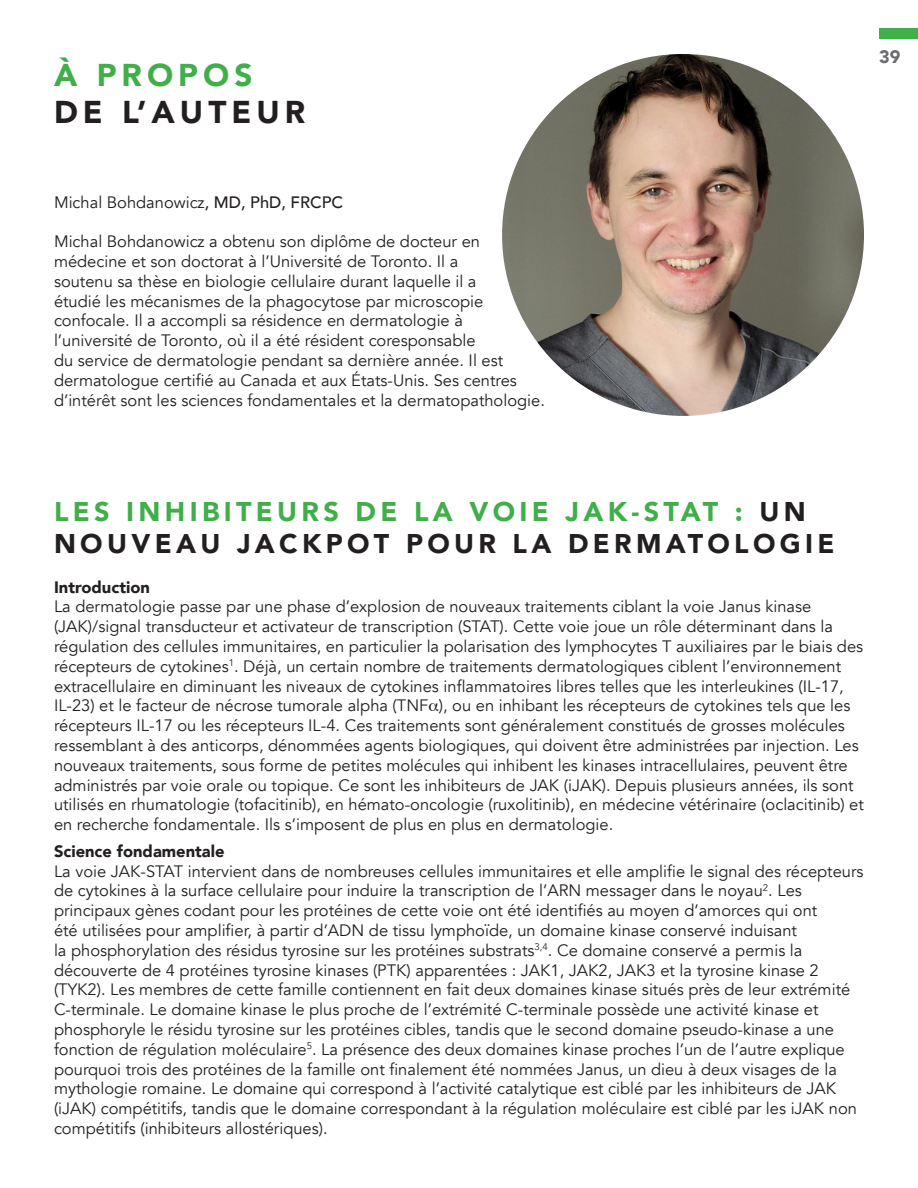
<style>
.page{position:relative;width:918px;height:1188px;background:#fff}
.page>*{position:absolute;margin:0;border:0;box-sizing:border-box;transform-origin:0 0}
.t1{font:900 31.5px/37.8px "Avenir";letter-spacing:.16em;color:#231f20}
.t2{font:900 27px/32.4px "Avenir";letter-spacing:.16em;color:#231f20}
.t3{font:900 18px "Avenir";color:#6c6d70}
.t4{font:16.5px/19.8px "Avenir";color:#231f20}
.t5{font:900 16.5px "Avenir";color:#231f20}
.s1{color:#40ae49}
.s2{font-weight:500}
</style>
<div class="page">
<div style="left:879px;top:28px;width:39px;height:11px;background:#40ae49"></div>
<img style="left:502px;top:54px;width:362px;height:362px;border-radius:181px">
<p class="t1" style="left:54px;top:55px;width:253px"><span class="s1">À PROPOS<br></span>DE L’AUTEUR</p>
<p class="t4" style="left:54px;top:192px;width:291px">Michal Bohdanowicz<span class="s2">, MD, PhD, FRCPC</span></p>
<p class="t4" style="left:54px;top:232px;width:492px">Michal Bohdanowicz a obtenu son diplôme de docteur en médecine et son doctorat à l’Université de Toronto. Il a<br>soutenu sa thèse en biologie cellulaire durant laquelle il a<br>étudié les mécanismes de la phagocytose par microscopie confocale. Il a accompli sa résidence en dermatologie à l’université de Toronto, où il a été résident coresponsable<br>du service de dermatologie pendant sa dernière année. Il est dermatologue certifié au Canada et aux États-Unis. Ses centres d’intérêt sont les sciences fondamentales et la dermatopathologie.</p>
<p class="t3" style="left:879px;top:42px;width:23px">39</p>
<p class="t2" style="left:54px;top:494px;width:782px"><span class="s1">LES INHIBITEURS DE LA VOIE JAK-STAT :</span> UN<br>NOUVEAU JACKPOT POUR LA DERMATOLOGIE</p>
<p class="t5" style="left:54px;top:573px;width:97px">Introduction</p>
<p class="t4" style="left:54px;top:597px;width:811px">La dermatologie passe par une phase d’explosion de nouveaux traitements ciblant la voie Janus kinase (JAK)/signal transducteur et activateur de transcription (STAT). Cette voie joue un rôle déterminant dans la régulation des cellules immunitaires, en particulier la polarisation des lymphocytes T auxiliaires par le biais des récepteurs de cytokines<sup>1</sup>. Déjà, un certain nombre de traitements dermatologiques ciblent l’environnement extracellulaire en diminuant les niveaux de cytokines inflammatoires libres telles que les interleukines (IL-17, IL-23) et le facteur de nécrose tumorale alpha (TNF ), ou en inhibant les récepteurs de cytokines tels que les récepteurs IL-17 ou les récepteurs IL-4. Ces traitements sont généralement constitués de grosses molécules ressemblant à des anticorps, dénommées agents biologiques, qui doivent être administrées par injection. Les nouveaux traitements, sous forme de petites molécules qui inhibent les kinases intracellulaires, peuvent être administrés par voie orale ou topique. Ce sont les inhibiteurs de JAK (iJAK). Depuis plusieurs années, ils sont utilisés en rhumatologie (tofacitinib), en hémato-oncologie (ruxolitinib), en médecine vétérinaire (oclacitinib) et en recherche fondamentale. Ils s’imposent de plus en plus en dermatologie.</p>
<p class="t5" style="left:54px;top:837px;width:172px">Science fondamentale</p>
<p class="t4" style="left:54px;top:861px;width:811px">La voie JAK-STAT intervient dans de nombreuses cellules immunitaires et elle amplifie le signal des récepteurs de cytokines à la surface cellulaire pour induire la transcription de l’ARN messager dans le noyau<sup>2</sup>. Les principaux gènes codant pour les protéines de cette voie ont été identifiés au moyen d’amorces qui ont<br>été utilisées pour amplifier, à partir d’ADN de tissu lymphoïde, un domaine kinase conservé induisant<br>la phosphorylation des résidus tyrosine sur les protéines substrats<sup>3,4</sup>. Ce domaine conservé a permis la découverte de 4 protéines tyrosine kinases (PTK) apparentées : JAK1, JAK2, JAK3 et la tyrosine kinase 2 (TYK2). Les membres de cette famille contiennent en fait deux domaines kinase situés près de leur extrémité C-terminale. Le domaine kinase le plus proche de l’extrémité C-terminale possède une activité kinase et phosphoryle le résidu tyrosine sur les protéines cibles, tandis que le second domaine pseudo-kinase a une fonction de régulation moléculaire<sup>5</sup>. La présence des deux domaines kinase proches l’un de l’autre explique pourquoi trois des protéines de la famille ont finalement été nommées Janus, un dieu à deux visages de la mythologie romaine. Le domaine qui correspond à l’activité catalytique est ciblé par les inhibiteurs de JAK (iJAK) compétitifs, tandis que le domaine correspondant à la régulation moléculaire est ciblé par les iJAK non compétitifs (inhibiteurs allostériques).</p>
</div>
